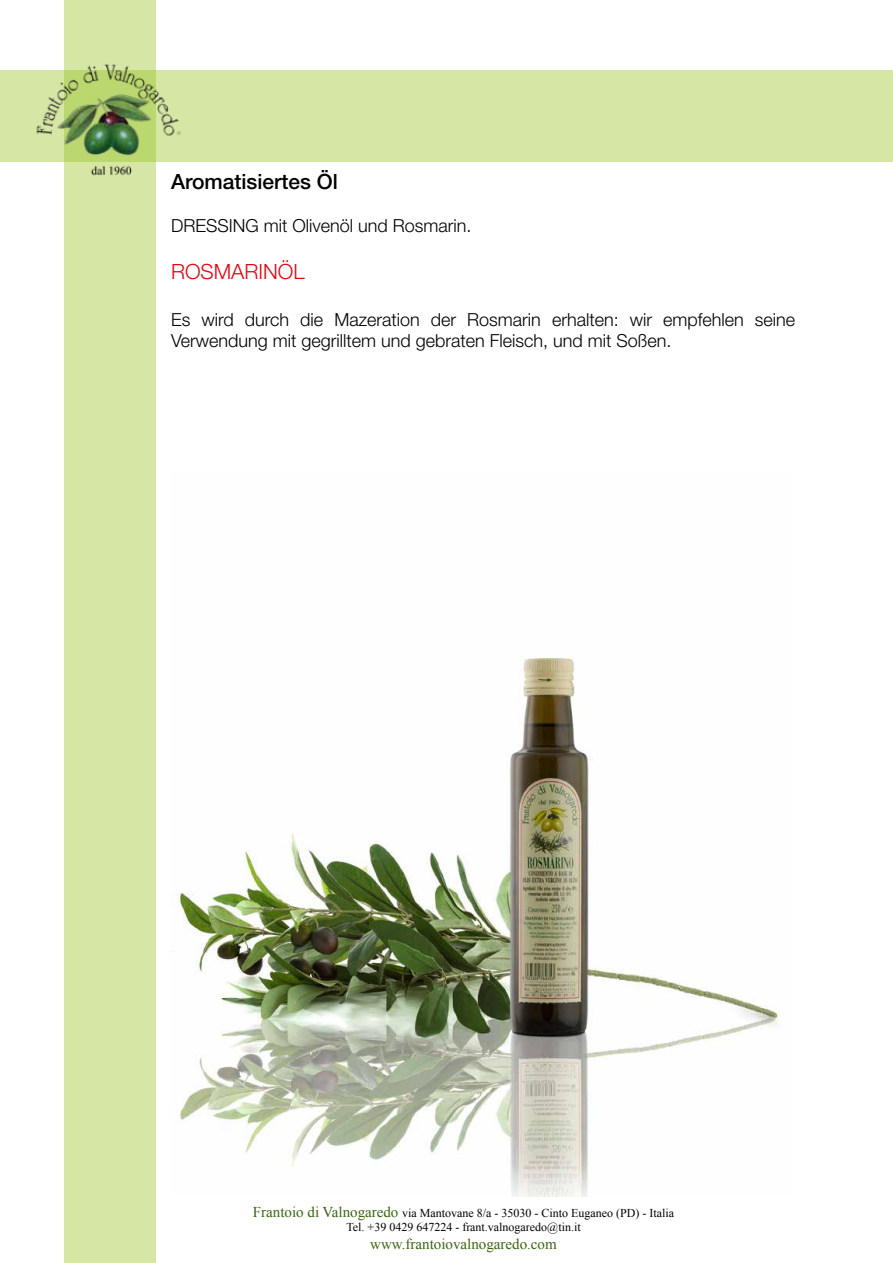
<style>
.page{position:relative;width:893px;height:1263px;background:#fff}
.page>*{position:absolute;margin:0;border:0;box-sizing:border-box;transform-origin:0 0}
.t1{font:500 21px "Helvetica Neue LT Pro";color:#000}
.t2{font:300 21px "Helvetica Neue LT Pro";color:#e30614}
.t3{font:300 18px/21.6px "Helvetica Neue LT Pro";color:#000}
.t4{font:15px "Times New Roman";color:#3c6510}
.t5{font:12px/14.4px "Times New Roman";color:#000;text-align:center}
.s1{font-size:15px;color:#3c6510}
</style>
<div class="page">
<div style="left:64px;top:0;width:92px;height:1263px;background:#d5e6a5"></div>
<div style="left:0;top:71px;width:893px;height:91px;background:#d5e6a5"></div>
<img style="left:29px;top:64px;width:165px;height:112px">
<img style="left:176px;top:657px;width:604px;height:539px">
<p class="t1" style="left:171px;top:169px;width:168px">Aromatisiertes Öl</p>
<p class="t3" style="left:171px;top:215px;width:302px">DRESSING mit Olivenöl und Rosmarin.</p>
<p class="t2" style="left:171px;top:259px;width:135px">ROSMARINÖL</p>
<p class="t3" style="left:171px;top:308px;width:626px">Es wird durch die Mazeration der Rosmarin erhalten: wir empfehlen seine<br>Verwendung mit gegrilltem und gebraten Fleisch, und mit Soßen.</p>
<p class="t5" style="left:253px;top:1205px;width:423px"><span class="s1">Frantoio di Valnogaredo</span> via Mantovane 8/a - 35030 - Cinto Euganeo (PD) - Italia<br>Tel. +39 0429 647224 - frant.valnogaredo@tin.it</p>
<p class="t4" style="left:370px;top:1234px;width:188px">www.frantoiovalnogaredo.com</p>
</div>
